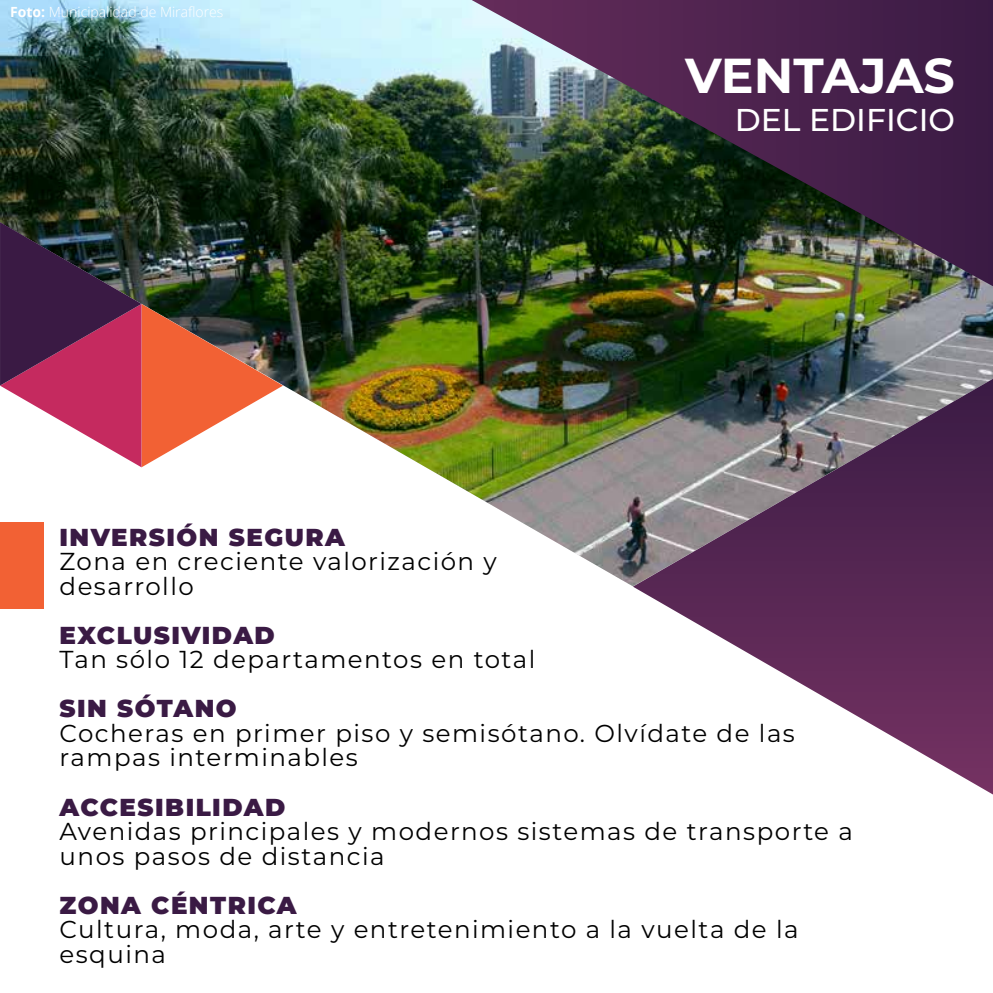
<style>
.page{position:relative;width:993px;height:993px;background:#fff}
.page>*{position:absolute;margin:0;border:0;box-sizing:border-box;transform-origin:0 0}
.t1{font:700 49px "Montserrat";color:#fff}
.t2{font:500 31.5px "Montserrat";color:#fff}
.t3{font:24.5px/24.5px "Montserrat";letter-spacing:.06em;color:#000}
.t4{font:900 24.5px "Montserrat";letter-spacing:.06em;color:#3a1a44}
.t5{font:300 14px "Open Sans";color:#fff}
.s1{font-weight:700}
</style>
<div class="page">
<img style="left:0;top:0;width:992px;height:586px">
<img style="left:471px;top:0;width:521px;height:286px">
<svg style="left:632px;top:378px;width:360px;height:416px"></svg>
<svg style="left:0;top:222px;width:283px;height:245px"></svg>
<div style="left:0;top:522px;width:44px;height:86px;background:#f26134"></div>
<p class="t5" style="left:10px;top:2px;width:215px"><span class="s1">Foto:</span> Municipalidad de Miraflores</p>
<h1 class="t1" style="left:684px;top:40px;width:271px">VENTAJAS</h1>
<p class="t2" style="left:734px;top:98px;width:221px">DEL EDIFICIO</p>
<p class="t4" style="left:60px;top:518px;width:287px">INVERSIÓN SEGURA</p>
<p class="t3" style="left:60px;top:548px;width:438px">Zona en creciente valorización y desarrollo</p>
<p class="t4" style="left:60px;top:616px;width:217px">EXCLUSIVIDAD</p>
<p class="t3" style="left:60px;top:646px;width:477px">Tan sólo 12 departamentos en total</p>
<p class="t4" style="left:60px;top:690px;width:178px">SIN SÓTANO</p>
<p class="t3" style="left:60px;top:719px;width:736px">Cocheras en primer piso y semisótano. Olvídate de las rampas interminables</p>
<p class="t4" style="left:60px;top:788px;width:227px">ACCESIBILIDAD</p>
<p class="t3" style="left:60px;top:817px;width:794px">Avenidas principales y modernos sistemas de transporte a unos pasos de distancia</p>
<p class="t4" style="left:60px;top:886px;width:238px">ZONA CÉNTRICA</p>
<p class="t3" style="left:60px;top:915px;width:740px">Cultura, moda, arte y entretenimiento a la vuelta de la esquina</p>
</div>
